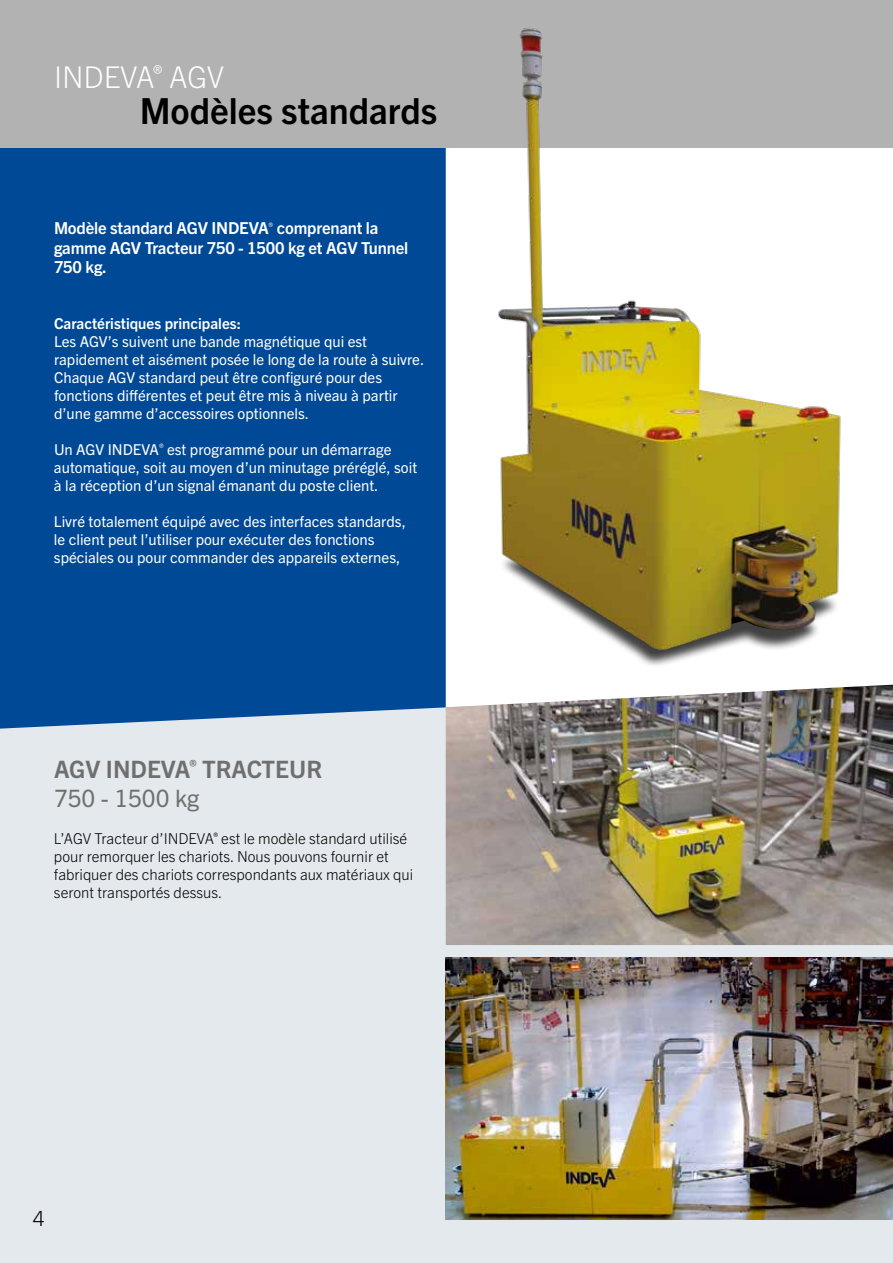
<style>
.page{position:relative;width:893px;height:1263px;background:#fff}
.page>*{position:absolute;margin:0;border:0;box-sizing:border-box;transform-origin:0 0}
.t1{font:700 36px "Trade Gothic Next LT Pro";color:#000}
.t2{font:300 30px "Trade Gothic Next LT Pro";color:#fff}
.t3{font:700 24px/28.8px "Trade Gothic Next LT Pro";color:#706f6f}
.t4{font:300 21px "Trade Gothic Next LT Pro";color:#000}
.t5{font:700 16.5px/19.8px "Trade Gothic Next LT Pro";letter-spacing:-.01em;color:#fff}
.t6{font:15px/18px "Trade Gothic Next LT Pro";color:#fff}
.t7{font:300 15px/18px "Trade Gothic Next LT Pro";color:#000}
.t8{font:700 15px "Trade Gothic Next LT Pro";color:#fff}
.s1{font-weight:400}
</style>
<div class="page">
<div style="left:0;top:148px;width:446px;height:538px;background:#004996"></div>
<div style="left:0;top:0;width:893px;height:148px;background:#b2b2b2"></div>
<div style="left:0;top:686px;width:893px;height:577px;background:#e3e9ec"></div>
<img style="left:446px;top:957px;width:447px;height:262px">
<img style="left:446px;top:685px;width:447px;height:260px">
<div style="left:499px;top:534px;width:341px;height:134px;background:#000;opacity:.75"></div>
<img style="left:498px;top:28px;width:343px;height:629px">
<h2 class="t2" style="left:54px;top:56px;width:171px">INDEVA<sup>®</sup> AGV</h2>
<h1 class="t1" style="left:140px;top:86px;width:299px">Modèles standards</h1>
<p class="t5" style="left:54px;top:217px;width:356px">Modèle standard AGV INDEVA<sup>®</sup> comprenant la gamme AGV Tracteur 750 - 1500 kg et AGV Tunnel<br>750 kg.</p>
<p class="t8" style="left:54px;top:313px;width:188px">Caractéristiques principales:</p>
<p class="t6" style="left:54px;top:332px;width:372px">Les AGV’s suivent une bande magnétique qui est rapidement et aisément posée le long de la route à suivre.<br>Chaque AGV standard peut être configuré pour des fonctions différentes et peut être mis à niveau à partir d’une gamme d’accessoires optionnels.</p>
<p class="t6" style="left:54px;top:440px;width:365px">Un AGV INDEVA<sup>®</sup> est programmé pour un démarrage automatique, soit au moyen d’un minutage préréglé, soit à la réception d’un signal émanant du poste client.</p>
<p class="t6" style="left:54px;top:512px;width:353px">Livré totalement équipé avec des interfaces standards, le client peut l’utiliser pour exécuter des fonctions spéciales ou pour commander des appareils externes,</p>
<h3 class="t3" style="left:54px;top:753px;width:270px">AGV INDEVA<sup>®</sup> TRACTEUR<br><span class="s1">750 - 1500 kg</span></h3>
<p class="t7" style="left:54px;top:829px;width:361px">L’AGV Tracteur d’INDEVA<sup>®</sup> est le modèle standard utilisé pour remorquer les chariots. Nous pouvons fournir et fabriquer des chariots correspondants aux matériaux qui seront transportés dessus.</p>
<h3 class="t4" style="left:33px;top:1204px;width:13px">4</h3>
</div>
